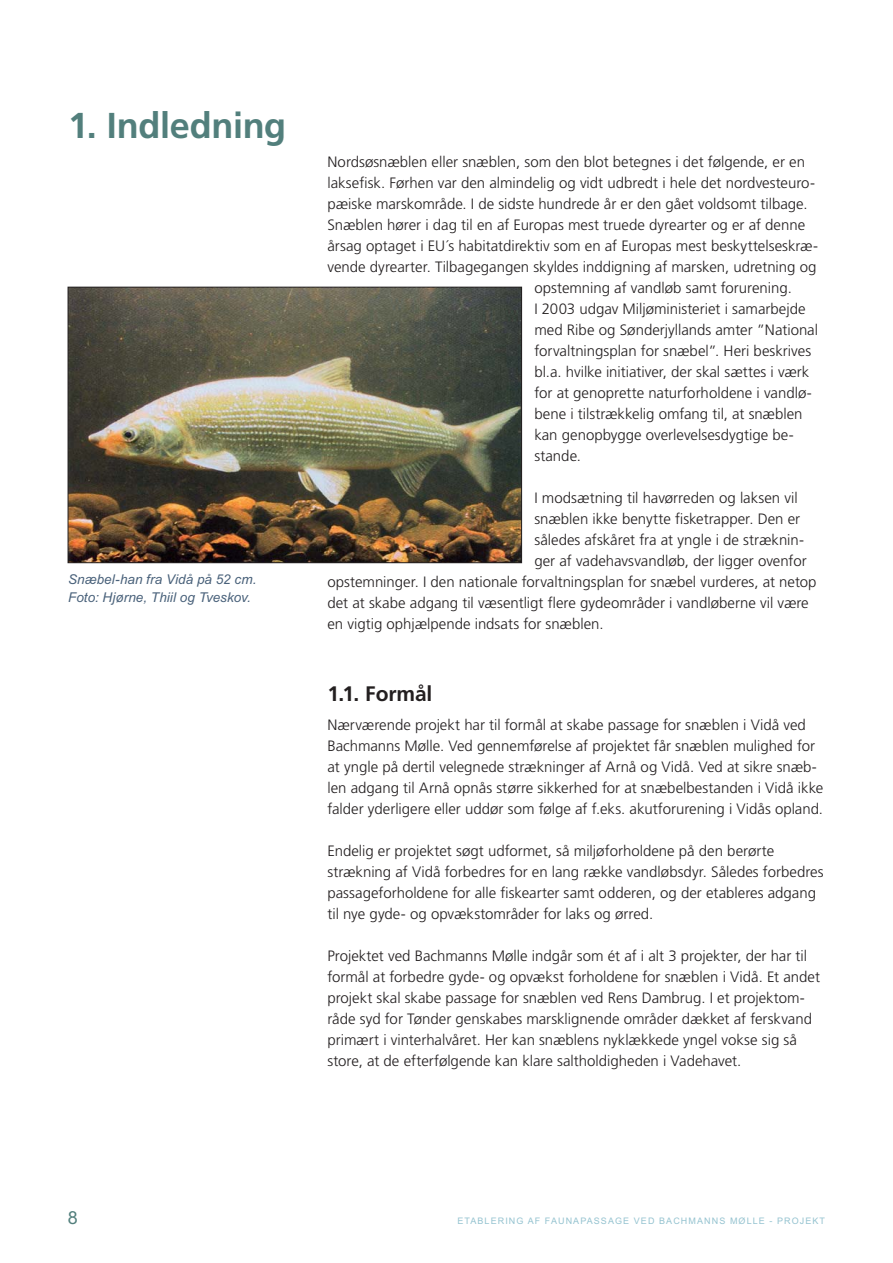
<style>
.page{position:relative;width:893px;height:1263px;background:#fff}
.page>*{position:absolute;margin:0;border:0;box-sizing:border-box;transform-origin:0 0}
.t1{font:700 36px "Frutiger LT";letter-spacing:-.01em;color:#527f7c}
.t2{font:700 21px "Frutiger LT";letter-spacing:-.005em;color:#231f20}
.t3{font:18px "Arial";color:#527f7c}
.t4{font:300 15px/21px "Frutiger LT";color:#231f20}
.t5{font:italic 13.5px/18px "Arial";color:#49617a}
.t6{font:9px "Arial";letter-spacing:.12em;color:#95c3d0}
</style>
<div class="page">
<img style="left:70px;top:289px;width:449px;height:272px">
<div style="left:68px;top:287px;width:453px;height:276px;border:1px solid #231f20"></div>
<h1 class="t1" style="left:68px;top:111px;width:220px">1. Indledning</h1>
<p class="t5" style="left:68px;top:571px;width:190px">Snæbel-han fra Vidå på 52 cm.<br>Foto: Hjørne, Thiil og Tveskov.</p>
<p class="t4" style="left:327px;top:153px;width:479px">Nordsøsnæblen eller snæblen, som den blot betegnes i det følgende, er en</p>
<p class="t4" style="left:327px;top:174px;width:489px">laksefisk. Førhen var den almindelig og vidt udbredt i hele det nordvesteuro-</p>
<p class="t4" style="left:327px;top:195px;width:481px">pæiske marskområde. I de sidste hundrede år er den gået voldsomt tilbage.</p>
<p class="t4" style="left:327px;top:216px;width:479px">Snæblen hører i dag til en af Europas mest truede dyrearter og er af denne</p>
<p class="t4" style="left:327px;top:237px;width:492px">årsag optaget i EU´s habitatdirektiv som en af Europas mest beskyttelseskræ-</p>
<p class="t4" style="left:327px;top:258px;width:490px">vende dyrearter. Tilbagegangen skyldes inddigning af marsken, udretning og</p>
<p class="t4" style="left:534px;top:279px;width:259px">opstemning af vandløb samt forurening.</p>
<p class="t4" style="left:534px;top:300px;width:272px">I 2003 udgav Miljøministeriet i samarbejde</p>
<p class="t4" style="left:534px;top:321px;width:285px">med Ribe og Sønderjyllands amter ”National</p>
<p class="t4" style="left:534px;top:342px;width:278px">forvaltningsplan for snæbel”. Heri beskrives</p>
<p class="t4" style="left:534px;top:363px;width:276px">bl.a. hvilke initiativer, der skal sættes i værk</p>
<p class="t4" style="left:534px;top:384px;width:279px">for at genoprette naturforholdene i vandlø-</p>
<p class="t4" style="left:534px;top:405px;width:269px">bene i tilstrækkelig omfang til, at snæblen</p>
<p class="t4" style="left:534px;top:426px;width:261px">kan genopbygge overlevelsesdygtige be-</p>
<p class="t4" style="left:534px;top:447px;width:48px">stande.</p>
<p class="t4" style="left:534px;top:489px;width:265px">I modsætning til havørreden og laksen vil</p>
<p class="t4" style="left:534px;top:510px;width:267px">snæblen ikke benytte fisketrapper. Den er</p>
<p class="t4" style="left:534px;top:531px;width:271px">således afskåret fra at yngle i de stræknin-</p>
<p class="t4" style="left:534px;top:552px;width:274px">ger af vadehavsvandløb, der ligger ovenfor</p>
<p class="t4" style="left:327px;top:573px;width:490px">opstemninger. I den nationale forvaltningsplan for snæbel vurderes, at netop</p>
<p class="t4" style="left:327px;top:594px;width:483px">det at skabe adgang til væsentligt flere gydeområder i vandløberne vil være</p>
<p class="t4" style="left:327px;top:615px;width:277px">en vigtig ophjælpende indsats for snæblen.</p>
<h2 class="t2" style="left:327px;top:685px;width:106px">1.1. Formål</h2>
<p class="t4" style="left:327px;top:715px;width:497px">Nærværende projekt har til formål at skabe passage for snæblen i Vidå ved Bachmanns Mølle. Ved gennemførelse af projektet får snæblen mulighed for at yngle på dertil velegnede strækninger af Arnå og Vidå. Ved at sikre snæb&shy;len adgang til Arnå opnås større sikkerhed for at snæbelbestanden i Vidå ikke falder yderligere eller uddør som følge af f.eks. akutforurening i Vidås opland.</p>
<p class="t4" style="left:327px;top:841px;width:497px">Endelig er projektet søgt udformet, så miljøforholdene på den berørte strækning af Vidå forbedres for en lang række vandløbsdyr. Således forbedres passageforholdene for alle fiskearter samt odderen, og der etableres adgang til nye gyde- og opvækstområder for laks og ørred.</p>
<p class="t4" style="left:327px;top:946px;width:494px">Projektet ved Bachmanns Mølle indgår som ét af i alt 3 projekter, der har til formål at forbedre gyde- og opvækst forholdene for snæblen i Vidå. Et andet projekt skal skabe passage for snæblen ved Rens Dambrug. I et projektom&shy;råde syd for Tønder genskabes marsklignende områder dækket af ferskvand primært i vinterhalvåret. Her kan snæblens nyklækkede yngel vokse sig så store, at de efterfølgende kan klare saltholdigheden i Vadehavet.</p>
<p class="t3" style="left:68px;top:1207px;width:12px">8</p>
<p class="t6" style="left:457px;top:1216px;width:369px">ETABLERING AF FAUNAPASSAGE VED BACHMANNS MØLLE - PROJEKT</p>
</div>
